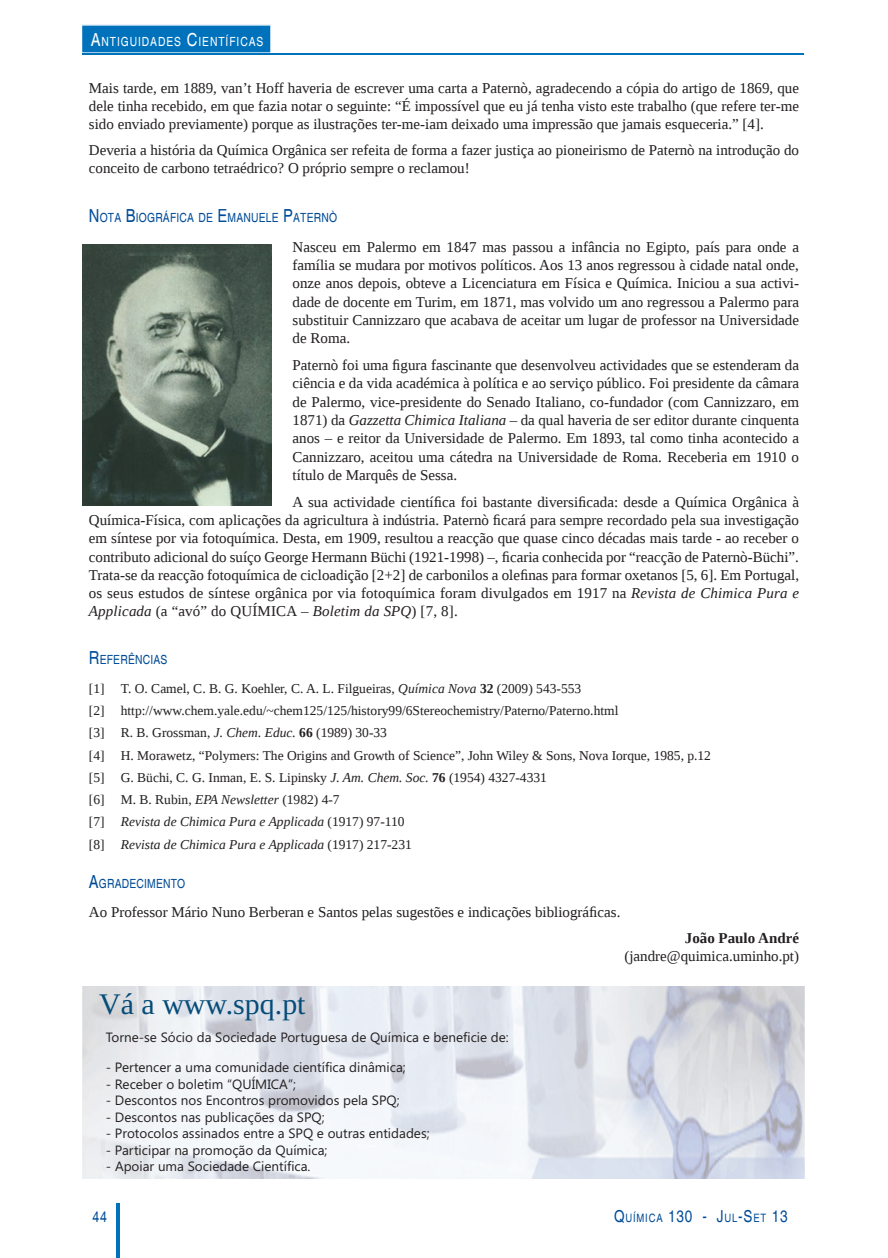
<style>
.page{position:relative;width:888px;height:1258px;background:#fff}
.page>*{position:absolute;margin:0;border:0;box-sizing:border-box;transform-origin:0 0}
.t1{font:30px "Liberation Serif";color:#064c79}
.t2{font:condensed 16.5px "Helvetica";color:#014c98}
.t3{font:15px/18.3px "Liberation Serif";color:#231f20;text-align:justify}
.t4{font:700 15px "Liberation Serif";color:#231f20}
.t5{font:condensed 15px "Helvetica";color:#014c98}
.t6{font:13.5px/22.2px "Liberation Serif";color:#231f20}
.t7{font:13.5px "Segoe UI";color:#231f20}
.t8{font:condensed 12.6px "Helvetica";letter-spacing:.015em;color:#014c98}
.t9{font:condensed 12.6px "Helvetica";letter-spacing:.07em;color:#fff}
.s1{font-size:18px}
.s2{font-style:italic}
.s3{font-weight:700}
.s4{font-size:11.55px}
</style>
<div class="page">
<hr style="left:116px;top:1203px;width:3px;height:55px;background:#0072bc">
<svg style="left:81px;top:24px;width:190px;height:30px;background:#157dc1"></svg>
<hr style="left:83px;top:53px;width:721px;height:2px;background:#0072bc">
<img style="left:83px;top:986px;width:721px;height:193px">
<img style="left:83px;top:244px;width:188px;height:261px">
<p class="t9" style="left:91px;top:34px;width:174px"><span class="s1">A</span>NTIGUIDADES <span class="s1">C</span>IENTÍFICAS</p>
<p class="t3" style="left:89px;top:79px;width:712px">Mais tarde, em 1889, van’t Hoff haveria de escrever uma carta a Paternò, agradecendo a cópia do artigo de 1869, que dele tinha recebido, em que fazia notar o seguinte: “É impossível que eu já tenha visto este trabalho (que refere ter-me sido enviado previamente) porque as ilustrações ter-me-iam deixado uma impressão que jamais esqueceria.” [4].</p>
<p class="t3" style="left:89px;top:141px;width:712px">Deveria a história da Química Orgânica ser refeita de forma a fazer justiça ao pioneirismo de Paternò na introdução do conceito de carbono tetraédrico? O próprio sempre o reclamou!</p>
<p class="t8" style="left:89px;top:210px;width:250px"><span class="s1">N</span>OTA <span class="s1">B</span>IOGRÁFICA DE <span class="s1">E</span>MANUELE <span class="s1">P</span>ATERNÒ</p>
<p class="t3" style="left:293px;top:237px;width:508px">Nasceu em Palermo em 1847 mas passou a infância no Egipto, país para onde a família se mudara por motivos políticos. Aos 13 anos regressou à cidade natal onde, onze anos depois, obteve a Licenciatura em Física e Química. Iniciou a sua activi&shy;dade de docente em Turim, em 1871, mas volvido um ano regressou a Palermo para substituir Cannizzaro que acabava de aceitar um lugar de professor na Universidade de Roma.</p>
<p class="t3" style="left:293px;top:356px;width:508px">Paternò foi uma figura fascinante que desenvolveu actividades que se estenderam da ciência e da vida académica à política e ao serviço público. Foi presidente da câmara de Palermo, vice-presidente do Senado Italiano, co-fundador (com Cannizzaro, em 1871) da <span class="s2">Gazzetta Chimica Italiana</span> – da qual haveria de ser editor durante cinquenta anos – e reitor da Universidade de Palermo. Em 1893, tal como tinha acontecido a Cannizzaro, aceitou uma cátedra na Universidade de Roma. Receberia em 1910 o título de Marquês de Sessa.</p>
<p class="t3" style="left:89px;top:492px;width:712px;text-indent:204px">A sua actividade científica foi bastante diversificada: desde a Química Orgânica à Química-Física, com aplicações da agricultura à indústria. Paternò ficará para sempre recordado pela sua investigação em síntese por via fotoquímica. Desta, em 1909, resultou a reacção que quase cinco décadas mais tarde - ao receber o contributo adicional do suíço George Hermann Büchi (1921-1998) –, ficaria conhecida por “reacção de Paternò-Büchi”.<br>Trata-se da reacção fotoquímica de cicloadição [2+2] de carbonilos a olefinas para formar oxetanos [5, 6]. Em Portugal, os seus estudos de síntese orgânica por via fotoquímica foram divulgados em 1917 na <span class="s2">Revista de Chimica Pura e Applicada</span> (a “avó” do QUÍMICA <span class="s2">– Boletim da SPQ</span>) [7, 8].</p>
<p class="t8" style="left:89px;top:652px;width:80px"><span class="s1">R</span>EFERÊNCIAS</p>
<p class="t6" style="left:89px;top:677px;width:624px">[1] T. O. Camel, C. B. G. Koehler, C. A. L. Filgueiras, <span class="s2">Química Nova</span> <span class="s3">32</span> (2009) 543-553<br>[2] http://www.chem.yale.edu/~chem125/125/history99/6Stereochemistry/Paterno/Paterno.html<br>[3] R. B. Grossman, <span class="s2">J. Chem. Educ.</span> <span class="s3">66</span> (1989) 30-33<br>[4] H. Morawetz, “Polymers: The Origins and Growth of Science”, John Wiley &amp; Sons, Nova Iorque, 1985, p.12 [5] G. Büchi, C. G. Inman, E. S. Lipinsky <span class="s2">J. Am. Chem. Soc.</span> <span class="s3">76</span> (1954) 4327-4331<br>[6] M. B. Rubin, <span class="s2">EPA Newsletter</span> (1982) 4-7<br>[7] <span class="s2">Revista de Chimica Pura e Applicada</span> (1917) 97-110<br>[8] <span class="s2">Revista de Chimica Pura e Applicada</span> (1917) 217-231</p>
<p class="t8" style="left:89px;top:876px;width:98px"><span class="s1">A</span>GRADECIMENTO</p>
<p class="t3" style="left:89px;top:902px;width:533px">Ao Professor Mário Nuno Berberan e Santos pelas sugestões e indicações bibliográficas.</p>
<p class="t4" style="left:685px;top:928px;width:116px">João Paulo André</p>
<p class="t3" style="left:624px;top:947px;width:176px">(jandre@quimica.uminho.pt)</p>
<h1 class="t1" style="left:99px;top:984px;width:208px">Vá a www.spq.pt</h1>
<p class="t7" style="left:106px;top:1028px;width:404px">Torne-se Sócio da Sociedade Portuguesa de Química e beneficie de:</p>
<p class="t7" style="left:106px;top:1058px;width:301px">- Pertencer a uma comunidade científica dinâmica;</p>
<p class="t7" style="left:106px;top:1075px;width:192px">- Receber o boletim “QUÍMICA”;</p>
<p class="t7" style="left:106px;top:1091px;width:295px">- Descontos nos Encontros promovidos pela SPQ;</p>
<p class="t7" style="left:106px;top:1108px;width:220px">- Descontos nas publicações da SPQ;</p>
<p class="t7" style="left:106px;top:1124px;width:325px">- Protocolos assinados entre a SPQ e outras entidades;</p>
<p class="t7" style="left:106px;top:1140px;width:223px">- Participar na promoção da Química;</p>
<p class="t7" style="left:106px;top:1157px;width:206px">- Apoiar uma Sociedade Científica.</p>
<p class="t5" style="left:93px;top:1207px;width:16px">44</p>
<p class="t2" style="left:614px;top:1206px;width:175px">Q<span class="s4">UÍMICA</span> 130 - J<span class="s4">UL</span>-S<span class="s4">ET</span> 13</p>
</div>
